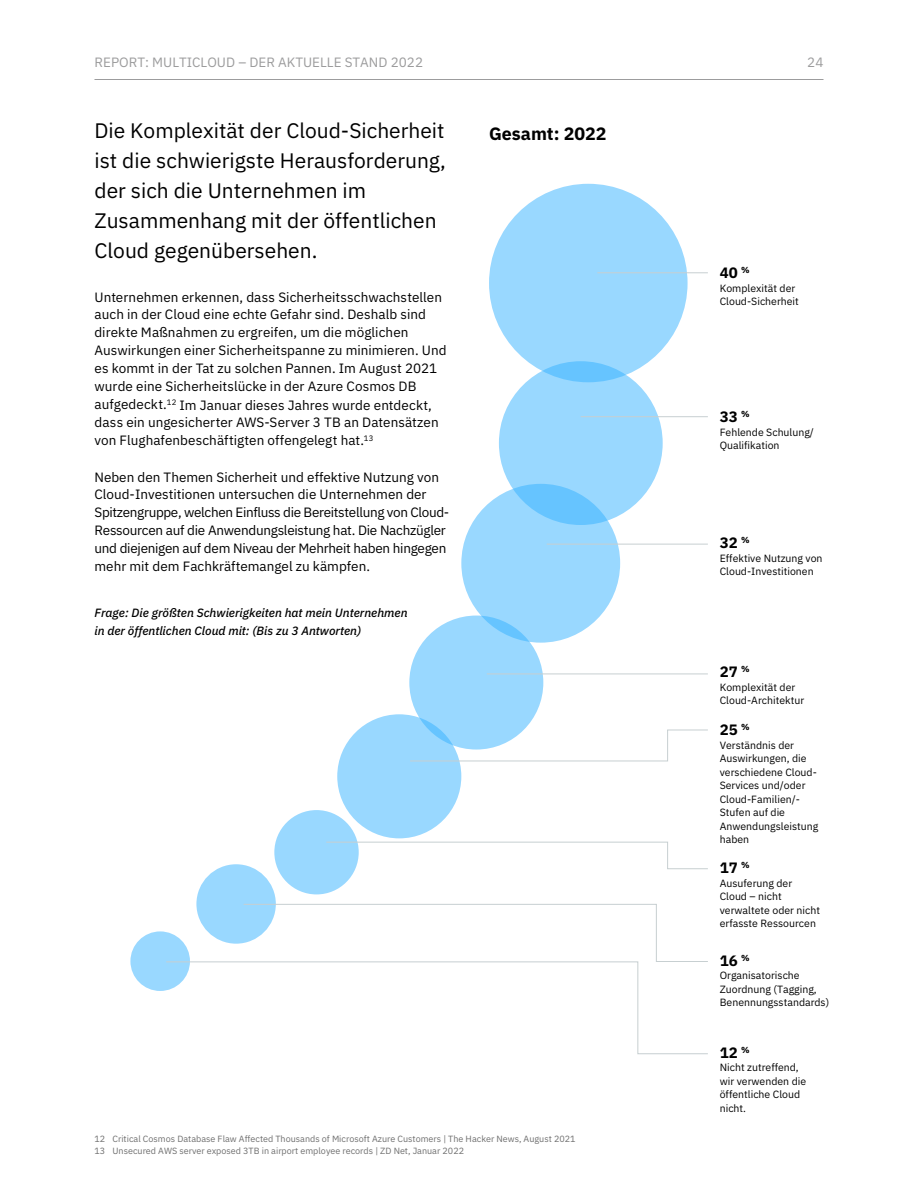
<style>
.page{position:relative;width:918px;height:1188px;background:#fff}
.page>*{position:absolute;margin:0;border:0;box-sizing:border-box;transform-origin:0 0}
.t1{font:21px/30px "IBM Plex Sans";color:#000}
.t2{font:700 17.85px "IBM Plex Sans";color:#000}
.t3{font:700 15px "IBM Plex Sans";color:#000}
.t4{font:13.5px/18px "IBM Plex Sans";color:#000}
.t5{font:13.5px/18px "IBM Plex Sans";letter-spacing:-.02em;color:#000}
.t6{font:13.5px "IBM Plex Sans";color:#9c9c9d}
.t7{font:italic 500 12px/18px "IBM Plex Sans";color:#000}
.t8{font:10.5px/13.5px "IBM Plex Sans";color:#000}
.t9{font:9px/12px "IBM Plex Sans";color:#6e6e6e}
</style>
<div class="page">
<div style="left:489px;top:184px;width:199px;height:198px;background:#99d8ff;border-radius:50%"></div>
<svg style="left:499px;top:361px;width:164px;height:164px;background:#95d6fe"></svg>
<svg style="left:461px;top:484px;width:159px;height:159px;background:#93d5fe"></svg>
<div style="left:409px;top:616px;width:134px;height:134px;background:#99d8ff;border-radius:50%"></div>
<div style="left:337px;top:714px;width:124px;height:124px;background:#99d8ff;border-radius:50%"></div>
<div style="left:274px;top:810px;width:85px;height:84px;background:#99d8ff;border-radius:50%"></div>
<div style="left:196px;top:864px;width:80px;height:80px;background:#99d8ff;border-radius:50%"></div>
<div style="left:130px;top:931px;width:60px;height:60px;background:#99d8ff;border-radius:50%"></div>
<hr style="left:597px;top:272px;width:111px;height:1px;background:#c7cfd1">
<hr style="left:581px;top:416px;width:127px;height:1px;background:#c7cfd1">
<hr style="left:547px;top:544px;width:161px;height:1px;background:#c7cfd1">
<hr style="left:487px;top:674px;width:221px;height:1px;background:#c7cfd1">
<svg style="left:326px;top:841px;width:382px;height:28px"></svg>
<svg style="left:410px;top:729px;width:298px;height:33px"></svg>
<svg style="left:243px;top:904px;width:414px;height:57px"></svg>
<svg style="left:165px;top:961px;width:543px;height:93px"></svg>
<hr style="left:94px;top:79px;width:730px;height:1px;background:#9c9c9d">
<p class="t6" style="left:94px;top:52px;width:330px">REPORT: MULTICLOUD – DER AKTUELLE STAND 2022</p>
<p class="t6" style="left:807px;top:52px;width:18px">24</p>
<h1 class="t1" style="left:94px;top:114px;width:353px">Die Komplexität der Cloud-Sicherheit ist die schwierigste Herausforderung, der sich die Unternehmen im Zusammenhang mit der öffentlichen Cloud gegenübersehen.</h1>
<p class="t4" style="left:94px;top:287px;width:354px">Unternehmen erkennen, dass Sicherheitsschwachstellen auch in der Cloud eine echte Gefahr sind. Deshalb sind direkte Maßnahmen zu ergreifen, um die möglichen Auswirkungen einer Sicherheitspanne zu minimieren. Und es kommt in der Tat zu solchen Pannen. Im August 2021 wurde eine Sicherheitslücke in der Azure Cosmos DB aufgedeckt.<sup>12</sup> Im Januar dieses Jahres wurde entdeckt, dass ein ungesicherter AWS-Server 3 TB an Datensätzen von Flughafenbeschäftigten offengelegt hat.<sup>13</sup></p>
<p class="t5" style="left:94px;top:467px;width:356px">Neben den Themen Sicherheit und effektive Nutzung von Cloud-Investitionen untersuchen die Unternehmen der Spitzengruppe, welchen Einfluss die Bereitstellung von Cloud-Ressourcen auf die Anwendungsleistung hat. Die Nachzügler und diejenigen auf dem Niveau der Mehrheit haben hingegen mehr mit dem Fachkräftemangel zu kämpfen.</p>
<p class="t7" style="left:94px;top:602px;width:315px">Frage: Die größten Schwierigkeiten hat mein Unternehmen in der öffentlichen Cloud mit: (Bis zu 3 Antworten)</p>
<h2 class="t2" style="left:489px;top:119px;width:119px">Gesamt: 2022</h2>
<p class="t9" style="left:94px;top:1132px;width:483px">12 Critical Cosmos Database Flaw Affected Thousands of Microsoft Azure Customers | The Hacker News, August 2021<br>13 Unsecured AWS server exposed 3TB in airport employee records | ZD Net, Januar 2022</p>
<h3 class="t3" style="left:720px;top:261px;width:32px">40 <sup>%</sup></h3>
<p class="t8" style="left:720px;top:281px;width:81px">Komplexität der<br>Cloud-Sicherheit</p>
<h3 class="t3" style="left:720px;top:405px;width:32px">33 <sup>%</sup></h3>
<p class="t8" style="left:720px;top:424px;width:96px">Fehlende Schulung/<br>Qualifikation</p>
<h3 class="t3" style="left:720px;top:531px;width:32px">32 <sup>%</sup></h3>
<p class="t8" style="left:720px;top:550px;width:104px">Effektive Nutzung von<br>Cloud-Investitionen</p>
<h3 class="t3" style="left:720px;top:660px;width:32px">27 <sup>%</sup></h3>
<p class="t8" style="left:720px;top:679px;width:86px">Komplexität der<br>Cloud-Architektur</p>
<h3 class="t3" style="left:720px;top:718px;width:32px">25 <sup>%</sup></h3>
<p class="t8" style="left:720px;top:737px;width:100px">Verständnis der<br>Auswirkungen, die verschiedene Cloud-<br>Services und/oder<br>Cloud-Familien/-<br>Stufen auf die<br>Anwendungsleistung haben</p>
<h3 class="t3" style="left:720px;top:856px;width:32px">17 <sup>%</sup></h3>
<p class="t8" style="left:720px;top:876px;width:102px">Ausuferung der<br>Cloud – nicht verwaltete oder nicht erfasste Ressourcen</p>
<h3 class="t3" style="left:720px;top:948px;width:32px">16 <sup>%</sup></h3>
<p class="t8" style="left:720px;top:968px;width:111px">Organisatorische<br>Zuordnung (Tagging,<br>Benennungsstandards)</p>
<h3 class="t3" style="left:720px;top:1041px;width:32px">12 <sup>%</sup></h3>
<p class="t8" style="left:720px;top:1060px;width:88px">Nicht zutreffend, wir verwenden die öffentliche Cloud nicht.</p>
</div>
